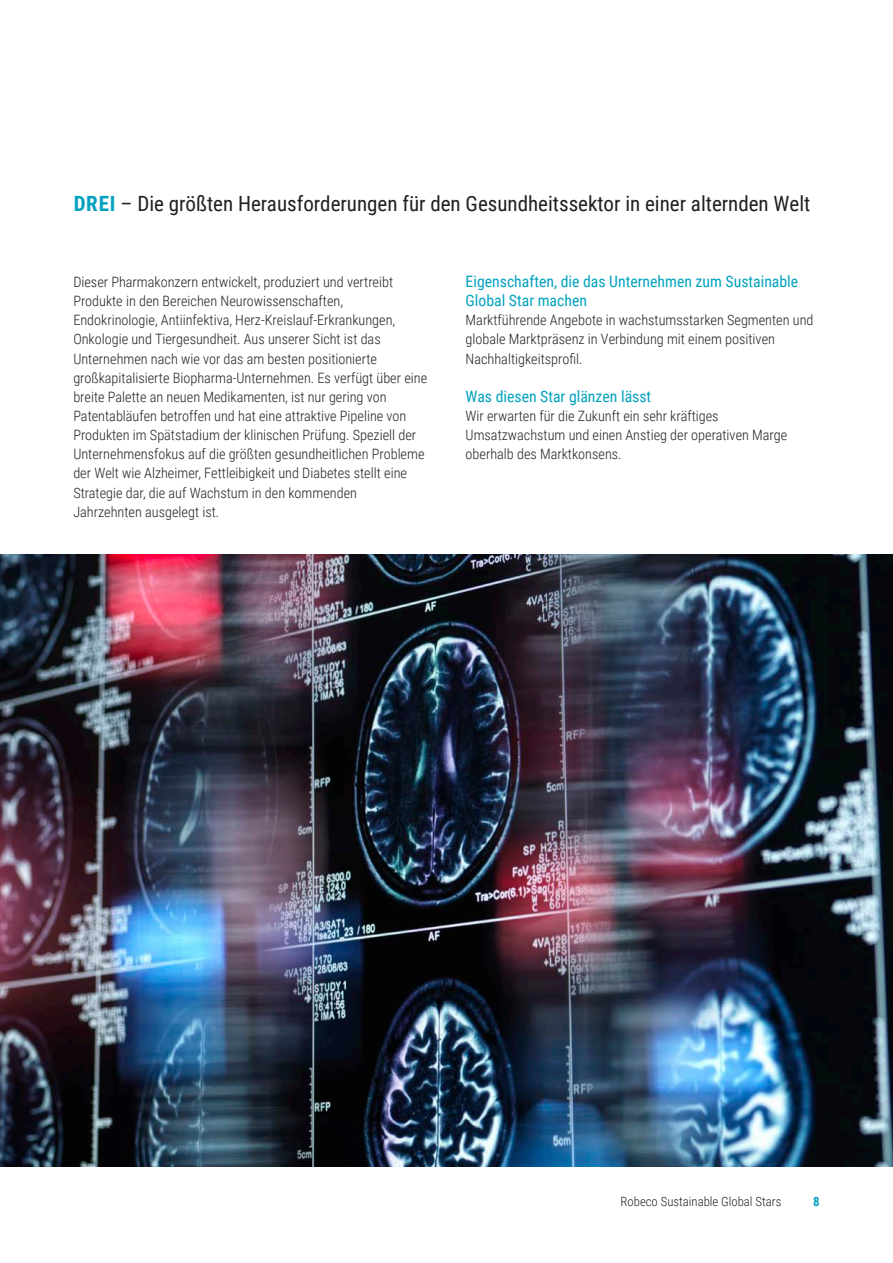
<style>
.page{position:relative;width:893px;height:1263px;background:#fff}
.page>*{position:absolute;margin:0;border:0;box-sizing:border-box;transform-origin:0 0}
.Inleidende_tekst{font:21px "Roboto Condensed";color:#231f20}
.Paragraafkop{font:15.75px/19.2px "Roboto Condensed";color:#00a2bd}
.Leestekst{font:300 14.25px/19.2px "Roboto Condensed";color:#231f20}
.t1{font:300 12.75px "Roboto Condensed";color:#231f20}
.t2{font:700 12.75px "Roboto Condensed";color:#00a2bd}
.s1{font-weight:700;color:#00a2bd}
</style>
<div class="page">
<img style="left:0;top:555px;width:893px;height:612px">
<p class="Inleidende_tekst" style="left:74px;top:188px;width:738px"><span class="s1">DREI</span> – Die größten Herausforderungen für den Gesundheitssektor in einer alternden Welt</p>
<p class="Leestekst" style="left:73px;top:272px;width:355px">Dieser Pharmakonzern entwickelt, produziert und vertreibt Produkte in den Bereichen Neurowissenschaften, Endokrinologie, Antiinfektiva, Herz-Kreislauf-Erkrankungen, Onkologie und Tiergesundheit. Aus unserer Sicht ist das Unternehmen nach wie vor das am besten positionierte großkapitalisierte Biopharma-Unternehmen. Es verfügt über eine breite Palette an neuen Medikamenten, ist nur gering von Patentabläufen betroffen und hat eine attraktive Pipeline von Produkten im Spätstadium der klinischen Prüfung. Speziell der Unternehmensfokus auf die größten gesundheitlichen Probleme der Welt wie Alzheimer, Fettleibigkeit und Diabetes stellt eine Strategie dar, die auf Wachstum in den kommenden Jahrzehnten ausgelegt ist.</p>
<p class="Paragraafkop" style="left:466px;top:271px;width:334px">Eigenschaften, die das Unternehmen zum Sustainable<br>Global Star machen</p>
<p class="Leestekst" style="left:466px;top:310px;width:349px">Marktführende Angebote in wachstumsstarken Segmenten und globale Marktpräsenz in Verbindung mit einem positiven<br>Nachhaltigkeitsprofil.</p>
<p class="Paragraafkop" style="left:466px;top:386px;width:187px">Was diesen Star glänzen lässt</p>
<p class="Leestekst" style="left:466px;top:406px;width:323px">Wir erwarten für die Zukunft ein sehr kräftiges<br>Umsatzwachstum und einen Anstieg der operativen Marge oberhalb des Marktkonsens.</p>
<p class="t1" style="left:620px;top:1192px;width:162px">Robeco Sustainable Global Stars</p>
<p class="t2" style="left:813px;top:1192px;width:8px">8</p>
</div>
